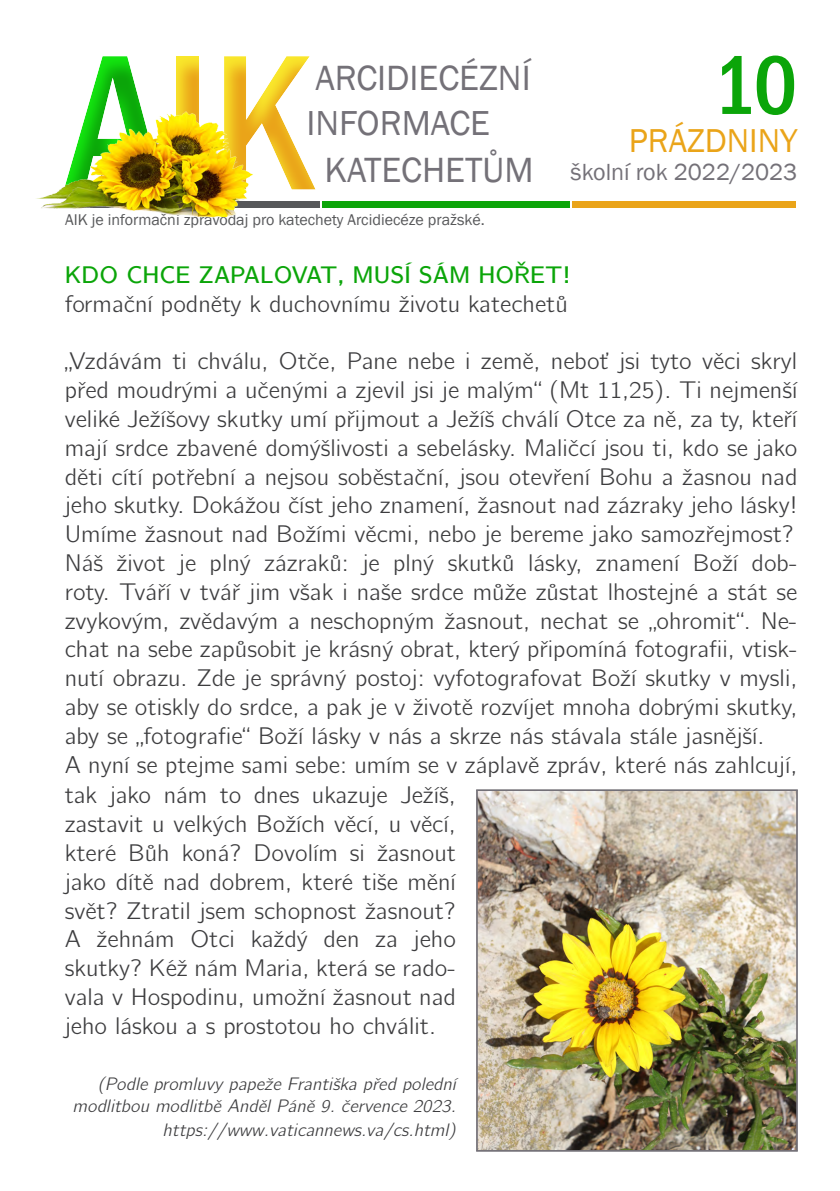
<style>
.page{position:relative;width:840px;height:1191px;background:#fff}
.page>*{position:absolute;margin:0;border:0;box-sizing:border-box;transform-origin:0 0}
.t1{font:500 condensed 200px "Franklin Gothic";color:#eaa419}
.t2{font:500 condensed 86px "Franklin Gothic";color:#0ba509}
.t3{font:36px "Franklin Gothic";color:#747178}
.t4{font:35.6px "Franklin Gothic";color:#747178}
.t5{font:34px "Franklin Gothic";color:#eaa419}
.t6{font:24px/28.8px "CMU Bright";color:#3d3d3f}
.t7{font:600 24px "CMU Bright";color:#0ba509}
.t8{font:24px "Franklin Gothic";color:#747178}
.t9{font:italic 18px/21.6px "CMU Bright";color:#3d3d3f;text-align:right}
.t10{font:16px "Franklin Gothic";color:#57585a}
.s1{color:#0ba509}
</style>
<div class="page">
<div style="left:65px;top:201px;width:255px;height:6px;background:#57585a"></div>
<div style="left:571px;top:201px;width:224px;height:6px;background:#eaa419"></div>
<div style="left:322px;top:201px;width:247px;height:6px;background:#0ba509"></div>
<img style="left:476px;top:789px;width:321px;height:362px">
<div style="left:477px;top:790px;width:319px;height:360px;border:1px solid #747178"></div>
<img style="left:36px;top:111px;width:224px;height:107px">
<h1 class="t1" style="left:65px;top:-8px;width:250px"><span class="s1">a</span>ik</h1>
<h3 class="t3" style="left:315px;top:56px;width:216px">Arcidiecézní</h3>
<h3 class="t4" style="left:306px;top:101px;width:185px">informace</h3>
<h3 class="t3" style="left:324px;top:148px;width:210px">katechetům</h3>
<p class="t10" style="left:65px;top:210px;width:421px">AIK je informační zpravodaj pro katechety Arcidiecéze pražské.</p>
<h2 class="t2" style="left:712px;top:29px;width:87px">10</h2>
<h3 class="t5" style="left:628px;top:119px;width:170px">prázdniny</h3>
<p class="t8" style="left:570px;top:157px;width:228px">školní rok 2022/2023</p>
<p class="t7" style="left:65px;top:254px;width:507px">KDO CHCE ZAPALOVAT, MUSÍ SÁM HOŘET!</p>
<p class="t6" style="left:65px;top:287px;width:504px">formační podněty k duchovnímu životu katechetů</p>
<p class="t6" style="left:65px;top:344px;width:734px">„Vzdávám ti chválu, Otče, Pane nebe i země, neboť jsi tyto věci skryl před moudrými a učenými a zjevil jsi je malým“ (Mt 11,25). Ti nejmenší veliké Ježíšovy skutky umí přijmout a Ježíš chválí Otce za ně, za ty, kteří mají srdce zbavené domýšlivosti a sebelásky. Maličcí jsou ti, kdo se jako děti cítí potřební a nejsou soběstační, jsou otevření Bohu a žasnou nad jeho skutky. Dokážou číst jeho znamení, žasnout nad zázraky jeho lásky!<br>Umíme žasnout nad Božími věcmi, nebo je bereme jako samozřejmost?<br>Náš život je plný zázraků: je plný skutků lásky, znamení Boží dob&shy;roty. Tváří v tvář jim však i naše srdce může zůstat lhostejné a stát se zvykovým, zvědavým a neschopným žasnout, nechat se „ohromit“. Ne&shy;chat na sebe zapůsobit je krásný obrat, který připomíná fotografii, vtisk&shy;nutí obrazu. Zde je správný postoj: vyfotografovat Boží skutky v mysli, aby se otiskly do srdce, a pak je v životě rozvíjet mnoha dobrými skutky, aby se „fotografie“ Boží lásky v nás a skrze nás stávala stále jasnější.<br>A nyní se ptejme sami sebe: umím se v záplavě zpráv, které nás zahlcují, tak jako nám to dnes ukazuje Ježíš,<br>zastavit u velkých Božích věcí, u věcí,<br>které Bůh koná? Dovolím si žasnout<br>jako dítě nad dobrem, které tiše mění<br>svět? Ztratil jsem schopnost žasnout?<br>A žehnám Otci každý den za jeho<br>skutky? Kéž nám Maria, která se rado-<br>vala v Hospodinu, umožní žasnout nad<br>jeho láskou a s prostotou ho chválit.</p>
<p class="t9" style="left:73px;top:1071px;width:384px">(Podle promluvy papeže Františka před polední modlitbou modlitbě Anděl Páně 9. července 2023.</p>
<p class="t9" style="left:162px;top:1117px;width:294px">https://www.vaticannews.va/cs.html)</p>
</div>
